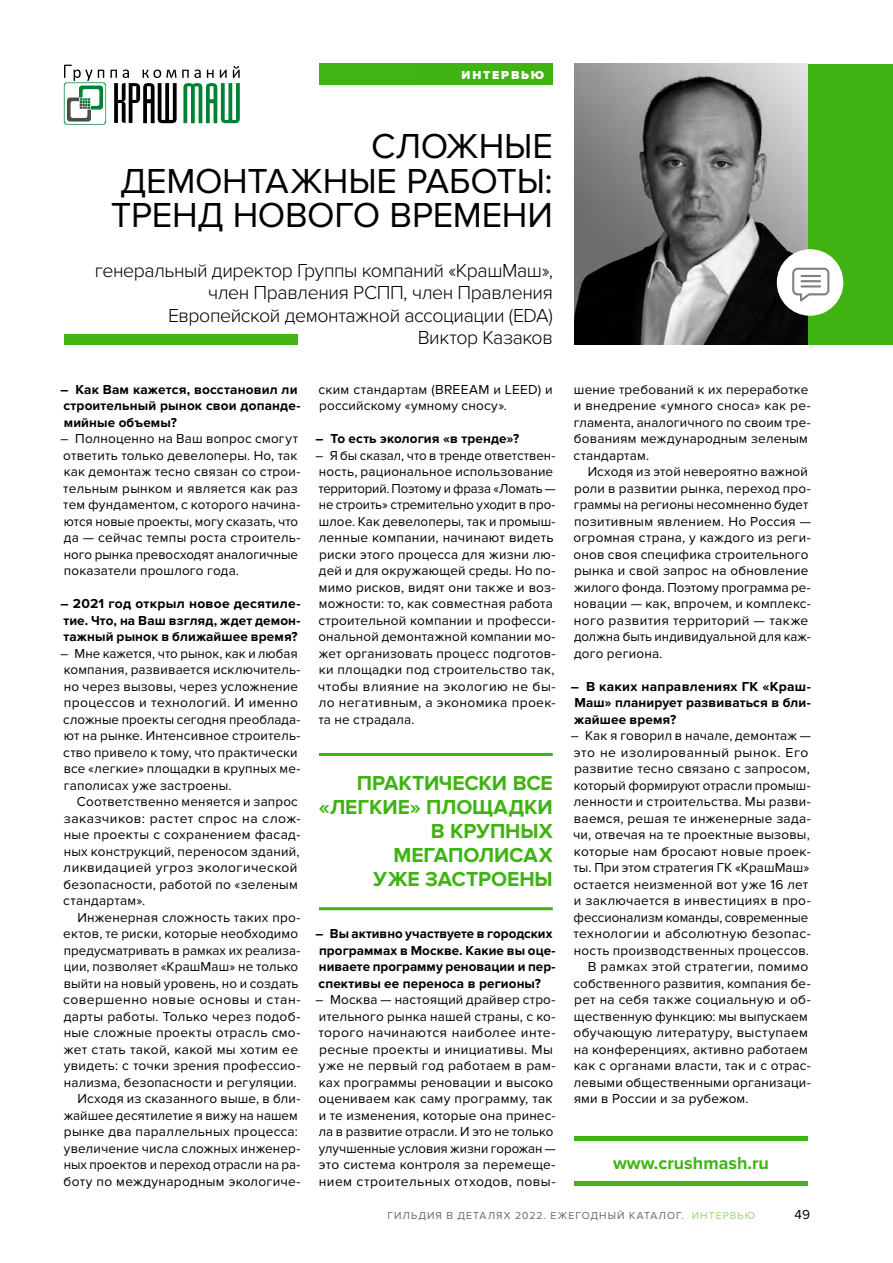
<style>
.page{position:relative;width:893px;height:1263px;background:#fff}
.page>*{position:absolute;margin:0;border:0;box-sizing:border-box;transform-origin:0 0}
.Заг_статьи{font:36px/34.5px "Proxima Nova";letter-spacing:-.01em;color:#000;text-align:justify}
.цитата{font:700 21px/24px "Proxima Nova";letter-spacing:-.005em;color:#40b312;text-align:right}
.лид_интервью{font:300 19.5px/22.5px "Proxima Nova";letter-spacing:-.02em;color:#000;text-align:right}
.Paragraph_Style_3{font:700 18px "Proxima Nova";color:#40b312}
.text_1{font:13.5px/16.5px "Proxima Nova";letter-spacing:.015em;color:#000}
.text{font:13.5px/16.5px "Proxima Nova";letter-spacing:.015em;color:#000}
.bold_text{font:700 13.5px/16.5px "Proxima Nova";letter-spacing:.01em;color:#000}
.рубрика{font:900 12px "Proxima Nova";letter-spacing:.15em;color:#fff}
.t1{font:10.5px "Proxima Nova";letter-spacing:.1em;color:#676767}
.t2{font:10.5px "Proxima Nova";color:#9ad36f}
.s1{color:#9ad36f}
</style>
<div class="page">
<div style="left:808px;top:64px;width:85px;height:280px;background:#40b312"></div>
<img style="left:574px;top:64px;width:234px;height:280px">
<div style="left:319px;top:64px;width:234px;height:21px;background:#41b312"></div>
<div style="left:64px;top:334px;width:234px;height:10px;background:#41b312"></div>
<div style="left:777px;top:249px;width:66px;height:67px;background:#fff;border-radius:50%"></div>
<svg style="left:792px;top:268px;width:37px;height:33px"></svg>
<hr style="left:801px;top:275px;width:20px;height:2px;background:#818181">
<hr style="left:801px;top:280px;width:20px;height:2px;background:#818181">
<hr style="left:801px;top:285px;width:20px;height:2px;background:#818181">
<hr style="left:574px;top:1182px;width:234px;height:4px;background:#41b312">
<div style="left:574px;top:1136px;width:234px;height:5px;background:#41b312"></div>
<svg style="left:64px;top:65px;width:176px;height:60px"></svg>
<hr style="left:319px;top:753px;width:234px;height:3px;background:#40b312">
<hr style="left:319px;top:907px;width:234px;height:3px;background:#40b312">
<p class="рубрика" style="left:462px;top:68px;width:84px">ИНТЕРВЬЮ</p>
<p class="Заг_статьи" style="left:111px;top:130px;width:443px;text-indent:260px">СЛОЖНЫЕ ДЕМОНТАЖНЫЕ РАБОТЫ:<br>ТРЕНД НОВОГО ВРЕМЕНИ</p>
<p class="лид_интервью" style="left:95px;top:259px;width:460px">генеральный директор Группы компаний «КрашМаш», член Правления РСПП, член Правления Европейской демонтажной ассоциации (EDA)<br>Виктор Казаков</p>
<p class="bold_text" style="left:60px;top:381px;width:242px">– Как Вам кажется, восстановил ли строительный рынок свои допанде&shy;мийные объемы?</p>
<p class="text_1" style="left:60px;top:431px;width:242px">– Полноценно на Ваш вопрос смогут ответить только девелоперы. Но, так как демонтаж тесно связан со строи&shy;тельным рынком и является как раз тем фундаментом, с которого начина&shy;ются новые проекты, могу сказать, что да — сейчас темпы роста строитель&shy;ного рынка превосходят аналогичные показатели прошлого года.</p>
<p class="bold_text" style="left:60px;top:596px;width:242px;text-align:justify">– 2021 год открыл новое десятиле&shy;тие. Что, на Ваш взгляд, ждет демон&shy;тажный рынок в ближайшее время?</p>
<p class="text_1" style="left:60px;top:645px;width:242px">– Мне кажется, что рынок, как и любая компания, развивается исключитель&shy;но через вызовы, через усложнение процессов и технологий. И именно сложные проекты сегодня преоблада&shy;ют на рынке. Интенсивное строитель&shy;ство привело к тому, что практически все «легкие» площадки в крупных ме&shy;гаполисах уже застроены.</p>
<p class="text" style="left:63px;top:794px;width:239px;text-indent:14px">Соответственно меняется и запрос заказчиков: растет спрос на слож&shy;ные проекты с сохранением фасад&shy;ных конструкций, переносом зданий, ликвидацией угроз экологической безопасности, работой по «зеленым стандартам».</p>
<p class="text" style="left:63px;top:909px;width:239px;text-indent:14px">Инженерная сложность таких про&shy;ектов, те риски, которые необходимо предусматривать в рамках их реализа&shy;ции, позволяет «КрашМаш» не только выйти на новый уровень, но и создать совершенно новые основы и стан&shy;дарты работы. Только через подоб&shy;ные сложные проекты отрасль смо&shy;жет стать такой, какой мы хотим ее увидеть: с точки зрения профессио&shy;нализма, безопасности и регуляции.</p>
<p class="text" style="left:64px;top:1091px;width:238px;text-indent:14px">Исходя из сказанного выше, в бли&shy;жайшее десятилетие я вижу на нашем рынке два параллельных процесса: увеличение числа сложных инженер&shy;ных проектов и переход отрасли на ра&shy;боту по международным экологиче-</p>
<p class="text" style="left:318px;top:381px;width:236px">ским стандартам (BREEAM и LEED) и российскому «умному сносу».</p>
<p class="bold_text" style="left:316px;top:431px;width:205px">– То есть экология «в тренде»?</p>
<p class="text_1" style="left:316px;top:447px;width:242px">– Я бы сказал, что в тренде ответствен&shy;ность, рациональное использование территорий. Поэтому и фраза «Ломать — не строить» стремительно уходит в про&shy;шлое. Как девелоперы, так и промыш&shy;ленные компании, начинают видеть риски этого процесса для жизни лю&shy;дей и для окружающей среды. Но по&shy;мимо рисков, видят они также и воз&shy;можности: то, как совместная работа строительной компании и професси&shy;ональной демонтажной компании мо&shy;жет организовать процесс подготов&shy;ки площадки под строительство так, чтобы влияние на экологию не бы&shy;ло негативным, а экономика проек&shy;та не страдала.</p>
<p class="цитата" style="left:319px;top:771px;width:235px">ПРАКТИЧЕСКИ ВСЕ «ЛЕГКИЕ» ПЛОЩАДКИ<br>В КРУПНЫХ<br>МЕГАПОЛИСАХ<br>УЖЕ ЗАСТРОЕНЫ</p>
<p class="bold_text" style="left:316px;top:926px;width:241px">– Вы активно участвуете в городских программах в Москве. Какие вы оце&shy;ниваете программу реновации и пер&shy;спективы ее переноса в регионы?</p>
<p class="text_1" style="left:316px;top:992px;width:242px">– Москва — настоящий драйвер стро&shy;ительного рынка нашей страны, с ко&shy;торого начинаются наиболее инте&shy;ресные проекты и инициативы. Мы уже не первый год работаем в рам&shy;ках программы реновации и высоко оцениваем как саму программу, так и те изменения, которые она принес&shy;ла в развитие отрасли. И это не только улучшенные условия жизни горожан — это система контроля за перемеще&shy;нием строительных отходов, повы-</p>
<p class="text_1" style="left:573px;top:381px;width:239px">шение требований к их переработке и внедрение «умного сноса» как ре&shy;гламента, аналогичного по своим тре&shy;бованиям международным зеленым стандартам.</p>
<p class="text" style="left:573px;top:464px;width:239px;text-indent:14px">Исходя из этой невероятно важной роли в развитии рынка, переход про&shy;граммы на регионы несомненно будет позитивным явлением. Но Россия — огромная страна, у каждого из реги&shy;онов своя специфика строительного рынка и свой запрос на обновление жилого фонда. Поэтому программа ре&shy;новации — как, впрочем, и комплекс&shy;ного развития территорий — также должна быть индивидуальной для каж&shy;дого региона.</p>
<p class="bold_text" style="left:571px;top:678px;width:242px;text-align:justify">– В каких направлениях ГК «Краш-Маш» планирует развиваться в бли&shy;жайшее время?</p>
<p class="text_1" style="left:571px;top:728px;width:242px">– Как я говорил в начале, демонтаж — это не изолированный рынок. Его развитие тесно связано с запросом, который формируют отрасли промыш&shy;ленности и строительства. Мы разви&shy;ваемся, решая те инженерные зада&shy;чи, отвечая на те проектные вызовы, которые нам бросают новые проек&shy;ты. При этом стратегия ГК «КрашМаш» остается неизменной вот уже 16 лет и заключается в инвестициях в про&shy;фессионализм команды, современные технологии и абсолютную безопас&shy;ность производственных процессов.</p>
<p class="text" style="left:573px;top:959px;width:239px;text-indent:14px">В рамках этой стратегии, помимо собственного развития, компания бе&shy;рет на себя также социальную и об&shy;щественную функцию: мы выпускаем обучающую литературу, выступаем на конференциях, активно работаем как с органами власти, так и с отрас&shy;левыми общественными организаци&shy;ями в России и за рубежом.</p>
<p class="Paragraph_Style_3" style="left:613px;top:1153px;width:157px">www.crushmash.ru</p>
<p class="t1" style="left:387px;top:1209px;width:313px">ГИЛЬДИЯ В ДЕТАЛЯХ 2022. ЕЖЕГОДНЫЙ КАТАЛОГ. <span class="s1">интервь</span></p>
<p class="t2" style="left:745px;top:1209px;width:12px">ю</p>
<p class="text_1" style="left:794px;top:1207px;width:17px">49</p>
</div>
